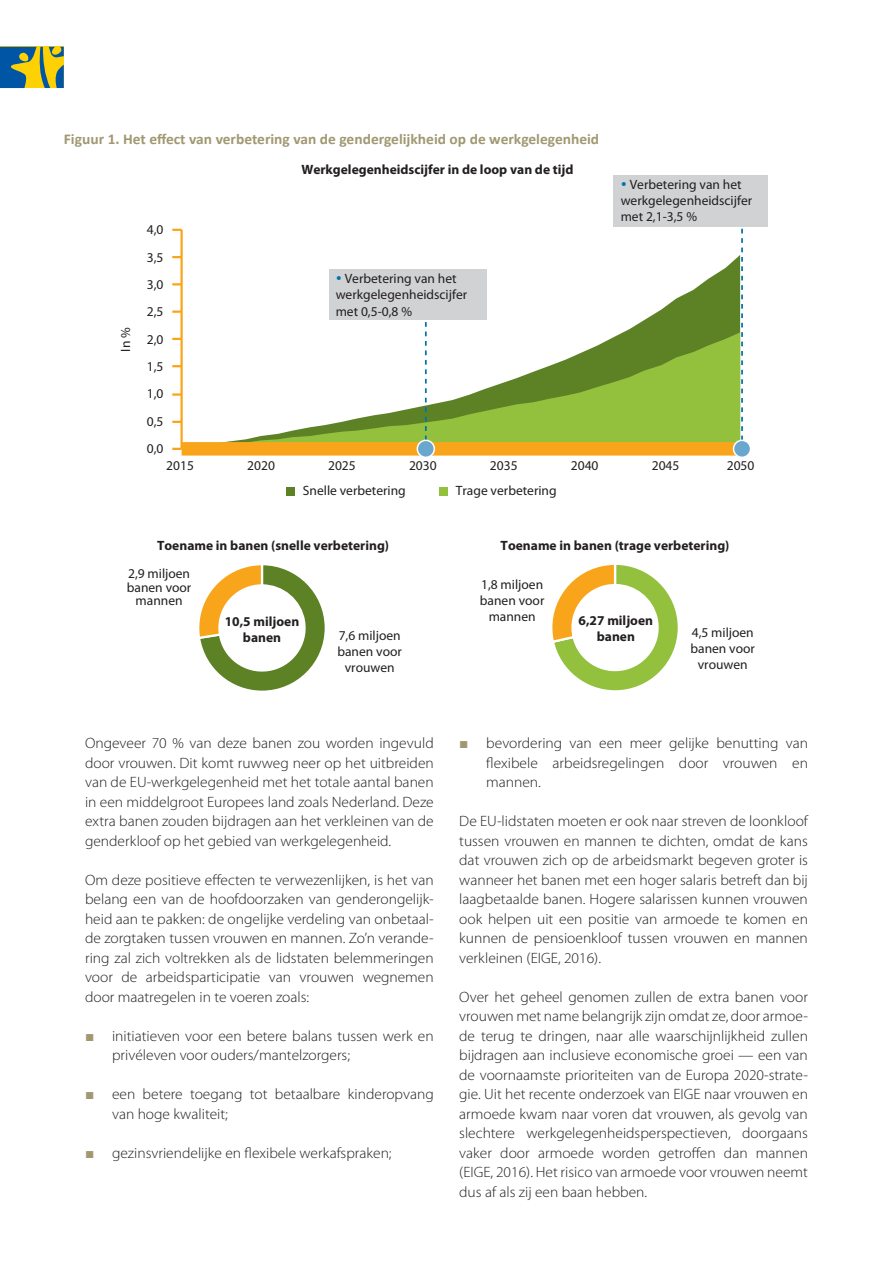
<style>
.page{position:relative;width:893px;height:1263px;background:#fff}
.page>*{position:absolute;margin:0;border:0;box-sizing:border-box;transform-origin:0 0}
.Body_Text{font:300 15px/19.5px "Myriad Pro";color:#231f20;text-align:justify}
.Table_title{font:700 15px "Calibri";color:#a19872}
.t1{font:13.5px/16.2px "Myriad Pro";color:#231f20;text-align:center}
.t2{font:700 13.5px/16.2px "Myriad Pro";color:#231f20;text-align:center}
.s1{color:#0073ab}
.s2{font-weight:400}
.s3{font-family:"Arial";font-weight:400;color:#a19872}
</style>
<div class="page">
<svg style="left:0;top:47px;width:64px;height:41px;background:#768e5a"></svg>
<svg style="left:329px;top:255px;width:411px;height:77px"></svg>
<svg style="left:226px;top:332px;width:514px;height:110px"></svg>
<hr style="left:180px;top:230px;width:3px;height:219px;background:#f9a51b">
<svg style="left:172px;top:448px;width:10px;height:2px"></svg>
<svg style="left:172px;top:421px;width:8px;height:2px"></svg>
<svg style="left:172px;top:393px;width:9px;height:3px"></svg>
<svg style="left:172px;top:365px;width:8px;height:2px"></svg>
<svg style="left:172px;top:338px;width:8px;height:2px"></svg>
<svg style="left:172px;top:310px;width:9px;height:3px"></svg>
<svg style="left:172px;top:283px;width:9px;height:2px"></svg>
<svg style="left:172px;top:256px;width:8px;height:2px"></svg>
<svg style="left:172px;top:229px;width:10px;height:2px"></svg>
<div style="left:182px;top:442px;width:559px;height:14px;background:#f9a51b"></div>
<div style="left:286px;top:487px;width:8px;height:9px;background:#5d8125"></div>
<div style="left:439px;top:487px;width:8px;height:9px;background:#93c03d"></div>
<svg style="left:741px;top:228px;width:2px;height:212px"></svg>
<svg style="left:425px;top:321px;width:2px;height:119px"></svg>
<div style="left:417px;top:440px;width:17px;height:17px;background:#6aa7ce;border-radius:50%"></div>
<div style="left:417px;top:440px;width:18px;height:18px;border:2px solid #fff;border-radius:50%"></div>
<div style="left:733px;top:440px;width:17px;height:17px;background:#6aa7ce;border-radius:50%"></div>
<div style="left:733px;top:440px;width:18px;height:18px;border:2px solid #fff;border-radius:50%"></div>
<div style="left:329px;top:270px;width:157px;height:50px;background:#d1d2d4"></div>
<div style="left:613px;top:175px;width:155px;height:51px;background:#d1d2d4"></div>
<svg style="left:199px;top:565px;width:126px;height:126px"></svg>
<svg style="left:552px;top:564px;width:126px;height:127px"></svg>
<p class="Table_title" style="left:64px;top:129px;width:537px">Figuur 1. Het effect van verbetering van de gendergelijkheid op de werkgelegenheid</p>
<p class="t1" style="left:118px;top:351px;width:26px;rotate:-90deg">In %</p>
<p class="t1" style="left:147px;top:222px;width:18px">4,0</p>
<p class="t1" style="left:147px;top:249px;width:18px">3,5</p>
<p class="t1" style="left:147px;top:277px;width:18px">3,0</p>
<p class="t1" style="left:147px;top:304px;width:18px">2,5</p>
<p class="t1" style="left:147px;top:331px;width:18px">2,0</p>
<p class="t1" style="left:147px;top:359px;width:18px">1,5</p>
<p class="t1" style="left:147px;top:386px;width:18px">1,0</p>
<p class="t1" style="left:147px;top:413px;width:18px">0,5</p>
<p class="t1" style="left:147px;top:441px;width:18px">0,0</p>
<p class="t2" style="left:301px;top:162px;width:274px">Werkgelegenheidscijfer in de loop van de tijd</p>
<p class="t1" style="left:336px;top:271px;width:133px;text-align:left"><span class="s1">•</span> Verbetering van het werkgelegenheidscijfer met 0,5-0,8 %</p>
<p class="t1" style="left:621px;top:176px;width:133px;text-align:left"><span class="s1">•</span> Verbetering van het werkgelegenheidscijfer met 2,1-3,5 %</p>
<p class="t1" style="left:166px;top:458px;width:29px">2015</p>
<p class="t1" style="left:247px;top:458px;width:29px">2020</p>
<p class="t1" style="left:328px;top:458px;width:29px">2025</p>
<p class="t1" style="left:409px;top:458px;width:29px">2030</p>
<p class="t1" style="left:490px;top:458px;width:29px">2035</p>
<p class="t1" style="left:571px;top:458px;width:29px">2040</p>
<p class="t1" style="left:652px;top:458px;width:29px">2045</p>
<p class="t1" style="left:727px;top:458px;width:29px">2050</p>
<p class="t1" style="left:303px;top:483px;width:104px">Snelle verbetering</p>
<p class="t1" style="left:456px;top:483px;width:102px">Trage verbetering</p>
<p class="t2" style="left:128px;top:531px;width:263px;line-height:28.8px;text-align:left;text-indent:29px">Toename in banen (snelle verbetering)<br><span class="s2">2,9 miljoen</span></p>
<p class="t1" style="left:127px;top:581px;width:66px;line-height:13.5px">banen voor mannen</p>
<p class="t1" style="left:337px;top:627px;width:66px">7,6 miljoen banen voor vrouwen</p>
<p class="t2" style="left:225px;top:613px;width:76px">10,5 miljoen banen</p>
<p class="Body_Text" style="left:85px;top:734px;width:350px">Ongeveer 70 % van deze banen zou worden ingevuld door vrouwen. Dit komt ruwweg neer op het uitbreiden van de EU-werkgelegenheid met het totale aantal banen in een middelgroot Europees land zoals Nederland. Deze extra banen zouden bijdragen aan het verkleinen van de genderkloof op het gebied van werkgelegenheid.</p>
<p class="Body_Text" style="left:85px;top:870px;width:350px">Om deze positieve effecten te verwezenlijken, is het van belang een van de hoofdoorzaken van genderongelijk&shy;heid aan te pakken: de ongelijke verdeling van onbetaal&shy;de zorgtaken tussen vrouwen en mannen. Zo’n verande&shy;ring zal zich voltrekken als de lidstaten belemmeringen voor de arbeidsparticipatie van vrouwen wegnemen door maatregelen in te voeren zoals:</p>
<p class="Body_Text" style="left:112px;top:1026px;width:323px;text-indent:-27px"><span class="s3">■</span> initiatieven voor een betere balans tussen werk en privéleven voor ouders/mantelzorgers;</p>
<p class="Body_Text" style="left:112px;top:1085px;width:323px;text-indent:-27px"><span class="s3">■</span> een betere toegang tot betaalbare kinderopvang van hoge kwaliteit;</p>
<p class="Body_Text" style="left:85px;top:1143px;width:308px"><span class="s3">■</span> gezinsvriendelijke en flexibele werkafspraken;</p>
<p class="t2" style="left:501px;top:537px;width:230px">Toename in banen (trage verbetering)</p>
<p class="t1" style="left:480px;top:577px;width:66px">1,8 miljoen banen voor mannen</p>
<p class="t1" style="left:690px;top:625px;width:66px">4,5 miljoen banen voor vrouwen</p>
<p class="t2" style="left:579px;top:613px;width:76px">6,27 miljoen banen</p>
<p class="Body_Text" style="left:486px;top:734px;width:323px;text-indent:-27px"><span class="s3">■</span> bevordering van een meer gelijke benutting van flexibele arbeidsregelingen door vrouwen en mannen.</p>
<p class="Body_Text" style="left:459px;top:812px;width:350px">De EU-lidstaten moeten er ook naar streven de loonkloof tussen vrouwen en mannen te dichten, omdat de kans dat vrouwen zich op de arbeidsmarkt begeven groter is wanneer het banen met een hoger salaris betreft dan bij laagbetaalde banen. Hogere salarissen kunnen vrouwen ook helpen uit een positie van armoede te komen en kunnen de pensioenkloof tussen vrouwen en mannen verkleinen (EIGE, 2016).</p>
<p class="Body_Text" style="left:459px;top:987px;width:350px">Over het geheel genomen zullen de extra banen voor vrouwen met name belangrijk zijn omdat ze, door armoe&shy;de terug te dringen, naar alle waarschijnlijkheid zullen bijdragen aan inclusieve economische groei — een van de voornaamste prioriteiten van de Europa 2020-strate&shy;gie. Uit het recente onderzoek van EIGE naar vrouwen en armoede kwam naar voren dat vrouwen, als gevolg van slechtere werkgelegenheidsperspectieven, doorgaans vaker door armoede worden getroffen dan mannen (EIGE, 2016). Het risico van armoede voor vrouwen neemt dus af als zij een baan hebben.</p>
</div>
